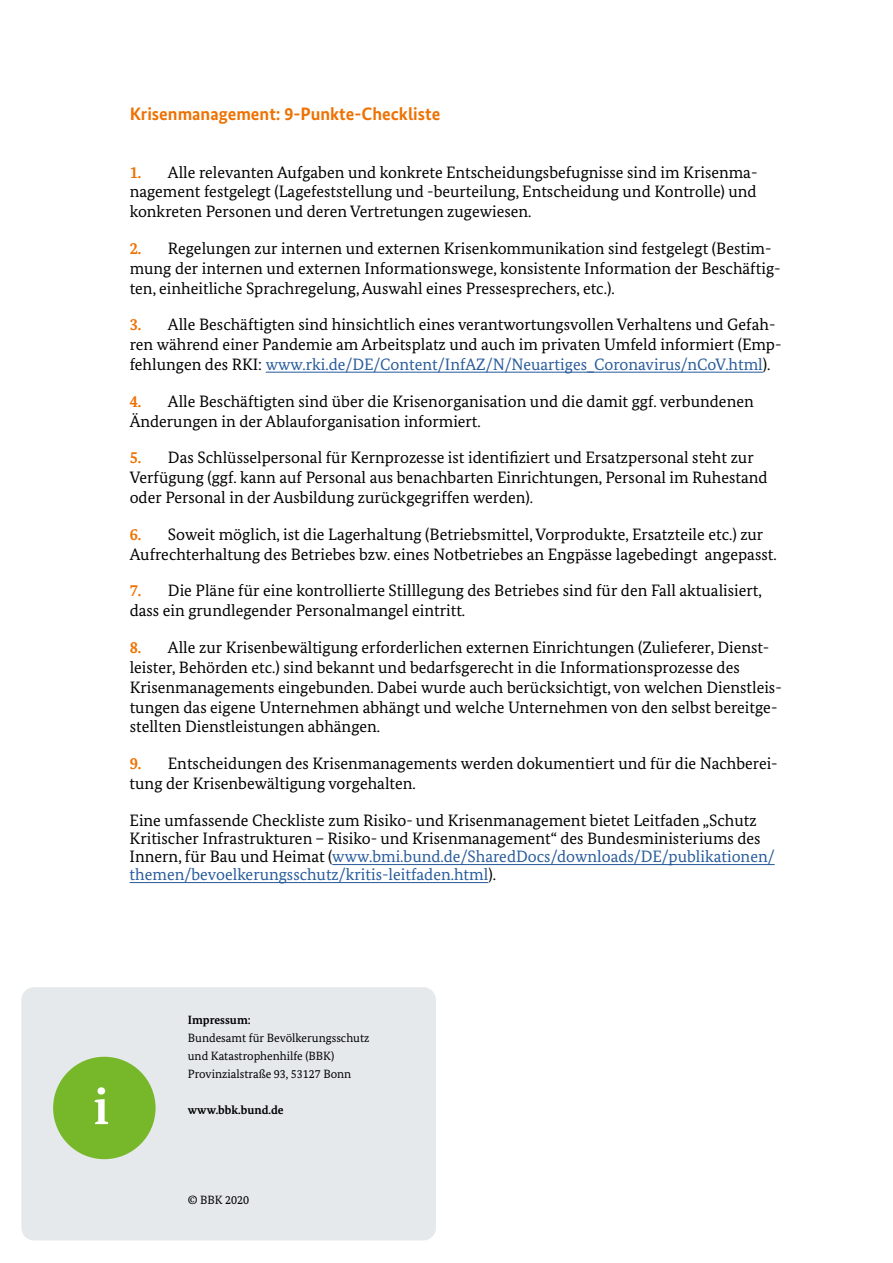
<style>
.page{position:relative;width:893px;height:1263px;background:#fff}
.page>*{position:absolute;margin:0;border:0;box-sizing:border-box;transform-origin:0 0}
.t1{font:700 51px "Bundes Serif";color:#fff}
.t2{font:700 18px "Bundes Sans";color:#ee7203}
.t3{font:16.5px/19.8px "Bundes Serif";color:#000}
.t4{font:16.5px/18px "Bundes Serif";color:#010202}
.t5{font:12px/18px "Bundes Serif";color:#000}
.t6{font:700 12px "Bundes Serif";color:#000}
.s1{font-weight:700;color:#ee7203}
.s2{color:#275b9b}
</style>
<div class="page">
<div style="left:21px;top:987px;width:415px;height:253px;background:#e5e9eb;border-radius:13px"></div>
<div style="left:53px;top:1057px;width:103px;height:102px;background:#76b82a;border-radius:50%"></div>
<hr style="left:266px;top:372px;width:497px;height:1px;background:#275b9b">
<hr style="left:332px;top:864px;width:443px;height:1px;background:#275b9b">
<hr style="left:130px;top:882px;width:358px;height:1px;background:#275b9b">
<p class="t2" style="left:130px;top:103px;width:312px">Krisenmanagement: 9-Punkte-Checkliste</p>
<p class="t3" style="left:130px;top:162px;width:629px;text-align:justify"><span class="s1">1.</span> Alle relevanten Aufgaben und konkrete Entscheidungsbefugnisse sind im Krisenma&shy;nagement festgelegt (Lagefeststellung und -beurteilung, Entscheidung und Kontrolle) und konkreten Personen und deren Vertretungen zugewiesen.</p>
<p class="t3" style="left:130px;top:238px;width:652px"><span class="s1">2.</span> Regelungen zur internen und externen Krisenkommunikation sind festgelegt (Bestim&shy;mung der internen und externen Informationswege, konsistente Information der Beschäftig&shy;ten, einheitliche Sprachregelung, Auswahl eines Pressesprechers, etc.).</p>
<p class="t3" style="left:130px;top:315px;width:653px"><span class="s1">3.</span> Alle Beschäftigten sind hinsichtlich eines verantwortungsvollen Verhaltens und Gefah&shy;ren während einer Pandemie am Arbeitsplatz und auch im privaten Umfeld informiert (Emp&shy;fehlungen des RKI: <span class="s2">www.rki.de/DE/Content/InfAZ/N/Neuartiges_Coronavirus/nCoV.html</span>).</p>
<p class="t3" style="left:130px;top:391px;width:626px"><span class="s1">4.</span> Alle Beschäftigten sind über die Krisenorganisation und die damit ggf. verbundenen<br>Änderungen in der Ablauforganisation informiert.</p>
<p class="t3" style="left:130px;top:448px;width:639px"><span class="s1">5.</span> Das Schlüsselpersonal für Kernprozesse ist identifiziert und Ersatzpersonal steht zur<br>Verfügung (ggf. kann auf Personal aus benachbarten Einrichtungen, Personal im Ruhestand oder Personal in der Ausbildung zurückgegriffen werden).</p>
<p class="t3" style="left:130px;top:524px;width:648px"><span class="s1">6.</span> Soweit möglich, ist die Lagerhaltung (Betriebsmittel, Vorprodukte, Ersatzteile etc.) zur<br>Aufrechterhaltung des Betriebes bzw. eines Notbetriebes an Engpässe lagebedingt angepasst.</p>
<p class="t3" style="left:130px;top:581px;width:634px"><span class="s1">7.</span> Die Pläne für eine kontrollierte Stilllegung des Betriebes sind für den Fall aktualisiert, dass ein grundlegender Personalmangel eintritt.</p>
<p class="t3" style="left:130px;top:637px;width:654px"><span class="s1">8.</span> Alle zur Krisenbewältigung erforderlichen externen Einrichtungen (Zulieferer, Dienst&shy;leister, Behörden etc.) sind bekannt und bedarfsgerecht in die Informationsprozesse des Krisenmanagements eingebunden. Dabei wurde auch berücksichtigt, von welchen Dienstleis&shy;tungen das eigene Unternehmen abhängt und welche Unternehmen von den selbst bereitge&shy;stellten Dienstleistungen abhängen.</p>
<p class="t3" style="left:130px;top:753px;width:649px"><span class="s1">9.</span> Entscheidungen des Krisenmanagements werden dokumentiert und für die Nachberei&shy;tung der Krisenbewältigung vorgehalten.</p>
<p class="t4" style="left:130px;top:812px;width:646px">Eine umfassende Checkliste zum Risiko- und Krisenmanagement bietet Leitfaden „Schutz Kritischer Infrastrukturen – Risiko- und Krisenmanagement“ des Bundesministeriums des Innern, für Bau und Heimat (<span class="s2">www.bmi.bund.de/SharedDocs/downloads/DE/publikationen/ themen/bevoelkerungsschutz/kritis-leitfaden.html</span>).</p>
<h1 class="t1" style="left:94px;top:1075px;width:17px">i</h1>
<p class="t6" style="left:188px;top:1013px;width:64px">Impressum:</p>
<p class="t5" style="left:188px;top:1029px;width:183px">Bundesamt für Bevölkerungsschutz und Katastrophenhilfe (BBK)<br>Provinzialstraße 93, 53127 Bonn</p>
<p class="t6" style="left:188px;top:1103px;width:97px">www.bbk.bund.de</p>
<p class="t5" style="left:188px;top:1191px;width:63px">© BBK 2020</p>
</div>
